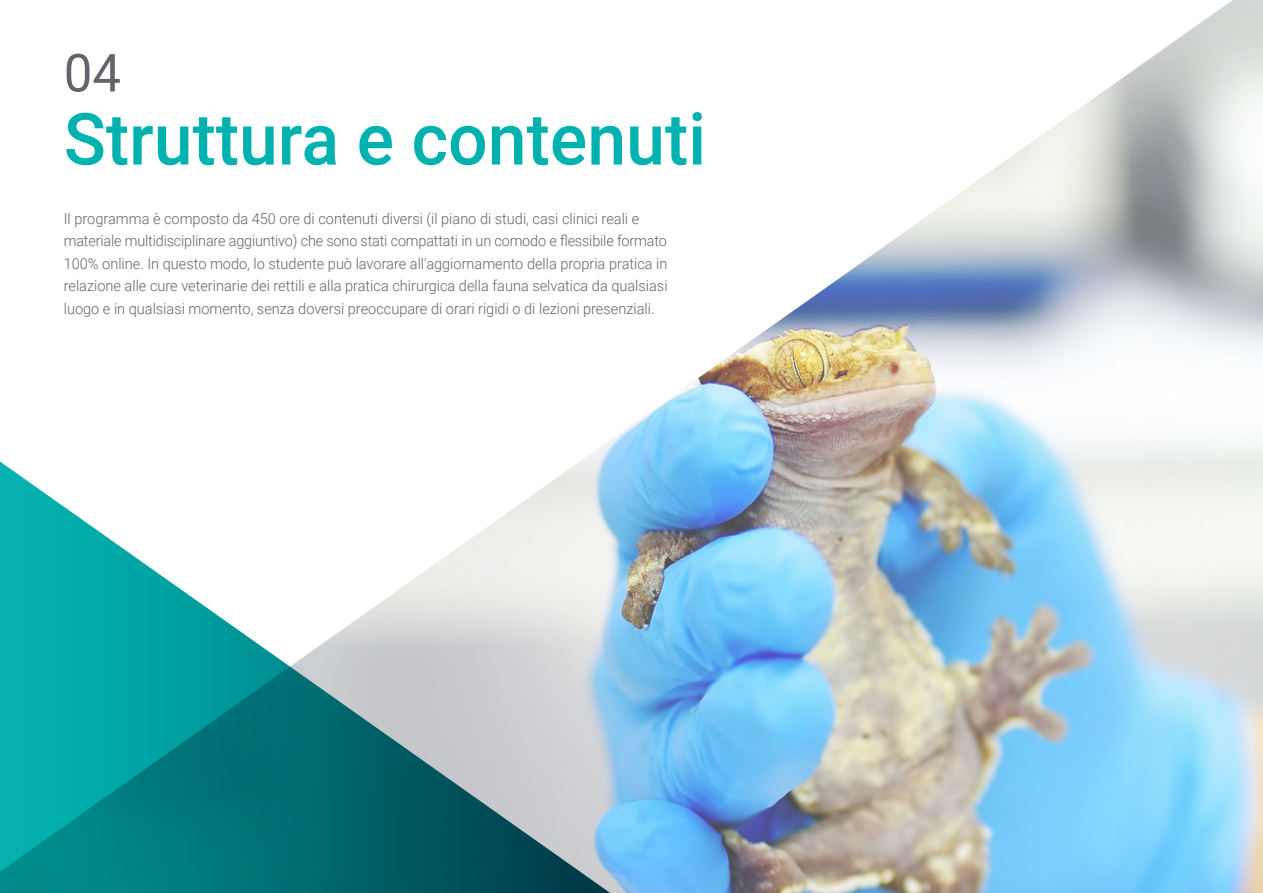
<style>
.page{position:relative;width:1263px;height:893px;background:#fff}
.page>*{position:absolute;margin:0;border:0;box-sizing:border-box;transform-origin:0 0}
.t1{font:500 72px "Roboto";color:#00b2af}
.t2{font:52.5px "Roboto";color:#61646a}
.t3{font:300 15px/22.5px "Roboto";color:#61646a}
</style>
<div class="page">
<img style="left:603px;top:0;width:660px;height:893px">
<svg style="left:0;top:446px;width:640px;height:447px"></svg>
<h2 class="t2" style="left:64px;top:36px;width:59px">04</h2>
<h1 class="t1" style="left:64px;top:89px;width:644px">Struttura e contenuti</h1>
<p class="t3" style="left:64px;top:207px;width:605px">Il programma è composto da 450 ore di contenuti diversi (il piano di studi, casi clinici reali e materiale multidisciplinare aggiuntivo) che sono stati compattati in un comodo e flessibile formato 100% online. In questo modo, lo studente può lavorare all'aggiornamento della propria pratica in relazione alle cure veterinarie dei rettili e alla pratica chirurgica della fauna selvatica da qualsiasi luogo e in qualsiasi momento, senza doversi preoccupare di orari rigidi o di lezioni presenziali.</p>
</div>
